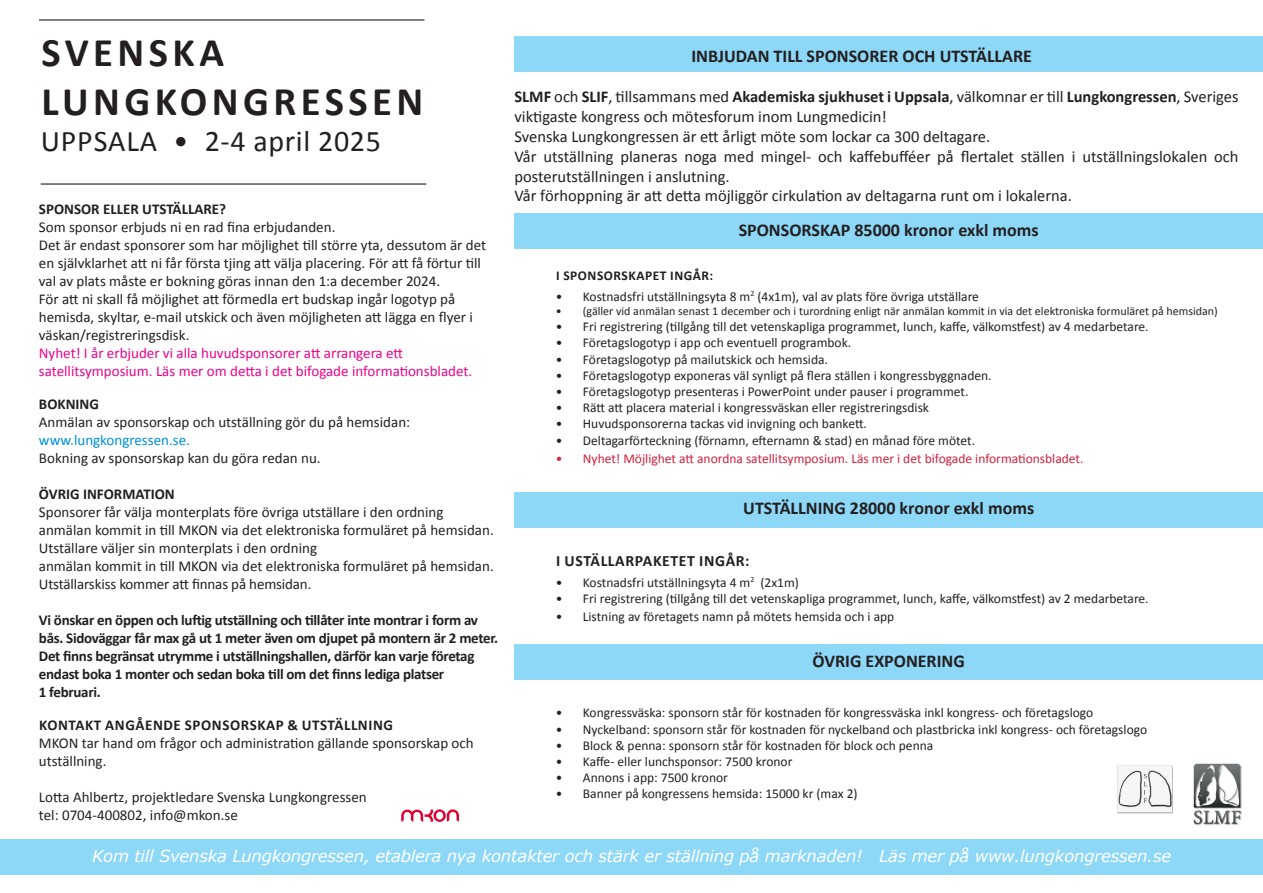
<style>
.page{position:relative;width:1263px;height:893px;background:#fff}
.page>*{position:absolute;margin:0;border:0;box-sizing:border-box;transform-origin:0 0}
.t1{font:700 40.8px "Calibri";letter-spacing:.11em;color:#231f20}
.t2{font:30px "Calibri";letter-spacing:.02em;color:#231f20}
.t3{font:700 18px "Calibri";color:#231f20}
.t4{font:16.5px/19.8px "Calibri";color:#231f20}
.t5{font:italic 16.5px "Verdana";letter-spacing:-.015em;color:#fff}
.t6{font:700 15.75px "Calibri";letter-spacing:.04em;color:#231f20}
.t7{font:15px/18px "Calibri";color:#231f20}
.t8{font:700 15px/18px "Calibri";letter-spacing:-.02em;color:#231f20}
.t9{font:15px/18px "Calibri";color:#ed028c}
.t10{font:700 15px "Calibri";color:#231f20}
.t11{font:700 15px "Calibri";letter-spacing:.04em;color:#231f20}
.t12{font:15px "Calibri";color:#0091d6}
.t13{font:13.5px "Calibri";color:#231f20}
.t14{font:13.5px "Calibri";color:#d1213c}
.t15{font:700 13.5px "Calibri";letter-spacing:.04em;color:#231f20}
.t16{font:12px "Calibri";color:#231f20}
.s1{font-weight:700}
</style>
<div class="page">
<div style="left:514px;top:213px;width:749px;height:36px;background:#8dd7f7"></div>
<div style="left:514px;top:492px;width:749px;height:35px;background:#8dd7f7"></div>
<div style="left:514px;top:36px;width:749px;height:36px;background:#8dd7f7"></div>
<div style="left:514px;top:644px;width:749px;height:36px;background:#8dd7f7"></div>
<div style="left:0;top:839px;width:1263px;height:35px;background:#8dd7f7"></div>
<img style="left:1193px;top:763px;width:49px;height:62px">
<img style="left:1117px;top:765px;width:56px;height:49px">
<svg style="left:401px;top:809px;width:58px;height:13px"></svg>
<hr style="left:41px;top:183px;width:385px;height:2px;background:#231f20">
<hr style="left:39px;top:19px;width:385px;height:2px;background:#231f20">
<p class="t1" style="left:42px;top:24px;width:184px">SVENSKA</p>
<p class="t1" style="left:42px;top:73px;width:383px">LUNGKONGRESSEN</p>
<p class="t2" style="left:41px;top:121px;width:342px">UPPSALA • 2-4 april 2025</p>
<p class="t10" style="left:39px;top:198px;width:189px">SPONSOR ELLER UTSTÄLLARE?</p>
<p class="t7" style="left:39px;top:217px;width:298px">Som sponsor erbjuds ni en rad fina erbjudanden.</p>
<p class="t7" style="left:39px;top:235px;width:449px">Det är endast sponsorer som har möjlighet till större yta, dessutom är det en självklarhet att ni får första tjing att välja placering. För att få förtur till val av plats måste er bokning göras innan den 1:a december 2024.</p>
<p class="t7" style="left:39px;top:289px;width:436px">För att ni skall få möjlighet att förmedla ert budskap ingår logotyp på hemisda, skyltar, e-mail utskick och även möjligheten att lägga en flyer i väskan/registreringsdisk.</p>
<p class="t9" style="left:39px;top:343px;width:435px">Nyhet! I år erbjuder vi alla huvudsponsorer att arrangera ett satellitsymposium. Läs mer om detta i det bifogade informationsbladet.</p>
<p class="t10" style="left:39px;top:393px;width:62px">BOKNING</p>
<p class="t7" style="left:39px;top:412px;width:373px">Anmälan av sponsorskap och utställning gör du på hemsidan:</p>
<p class="t12" style="left:39px;top:429px;width:153px">www.lungkongressen.se.</p>
<p class="t7" style="left:39px;top:448px;width:283px">Bokning av sponsorskap kan du göra redan nu.</p>
<p class="t10" style="left:39px;top:483px;width:137px">ÖVRIG INFORMATION</p>
<p class="t7" style="left:39px;top:502px;width:456px">Sponsorer får välja monterplats före övriga utställare i den ordning anmälan kommit in till MKON via det elektroniska formuläret på hemsidan.<br>Utställare väljer sin monterplats i den ordning<br>anmälan kommit in till MKON via det elektroniska formuläret på hemsidan.</p>
<p class="t7" style="left:39px;top:574px;width:274px">Utställarskiss kommer att finnas på hemsidan.</p>
<p class="t8" style="left:39px;top:610px;width:461px">Vi önskar en öppen och luftig utställning och tillåter inte montrar i form av bås. Sidoväggar får max gå ut 1 meter även om djupet på montern är 2 meter.</p>
<p class="t8" style="left:39px;top:646px;width:437px">Det finns begränsat utrymme i utställningshallen, därför kan varje företag endast boka 1 monter och sedan boka till om det finns lediga platser<br>1 februari.</p>
<p class="t11" style="left:39px;top:714px;width:355px">KONTAKT ANGÅENDE SPONSORSKAP &amp; UTSTÄLLNING</p>
<p class="t7" style="left:39px;top:733px;width:436px">MKON tar hand om frågor och administration gällande sponsorskap och utställning.</p>
<p class="t7" style="left:39px;top:787px;width:329px">Lotta Ahlbertz, projektledare Svenska Lungkongressen</p>
<p class="t7" style="left:39px;top:805px;width:200px">tel: 0704-400802, info@mkon.se</p>
<p class="t3" style="left:691px;top:43px;width:342px">INBJUDAN TILL SPONSORER OCH UTSTÄLLARE</p>
<p class="t4" style="left:514px;top:87px;width:725px"><span class="s1">SLMF</span> och <span class="s1">SLIF</span>, tillsammans med <span class="s1">Akademiska sjukhuset i Uppsala</span>, välkomnar er till <span class="s1">Lungkongressen</span>, Sveriges viktigaste kongress och mötesforum inom Lungmedicin!</p>
<p class="t4" style="left:514px;top:126px;width:477px">Svenska Lungkongressen är ett årligt möte som lockar ca 300 deltagare.</p>
<p class="t4" style="left:514px;top:146px;width:725px">Vår utställning planeras noga med mingel- och kaffebufféer på flertalet ställen i utställningslokalen och posterutställningen i anslutning.</p>
<p class="t4" style="left:514px;top:186px;width:559px">Vår förhoppning är att detta möjliggör cirkulation av deltagarna runt om i lokalerna.</p>
<p class="t3" style="left:739px;top:217px;width:301px">SPONSORSKAP 85000 kronor exkl moms</p>
<p class="t15" style="left:556px;top:266px;width:159px">I SPONSORSKAPET INGÅR:</p>
<p class="t13" style="left:556px;top:287px;width:425px">• Kostnadsfri utställningsyta 8 m<sup>2</sup> (4x1m), val av plats före övriga utställare</p>
<p class="t16" style="left:556px;top:303px;width:663px">• (gäller vid anmälan senast 1 december och i turordning enligt när anmälan kommit in via det elektroniska formuläret på hemsidan)</p>
<p class="t13" style="left:556px;top:317px;width:594px">• Fri registrering (tillgång till det vetenskapliga programmet, lunch, kaffe, välkomstfest) av 4 medarbetare.</p>
<p class="t13" style="left:556px;top:334px;width:297px">• Företagslogotyp i app och eventuell programbok.</p>
<p class="t13" style="left:556px;top:350px;width:274px">• Företagslogotyp på mailutskick och hemsida.</p>
<p class="t13" style="left:556px;top:366px;width:437px">• Företagslogotyp exponeras väl synligt på flera ställen i kongressbyggnaden.</p>
<p class="t13" style="left:556px;top:382px;width:414px">• Företagslogotyp presenteras i PowerPoint under pauser i programmet.</p>
<p class="t13" style="left:556px;top:398px;width:375px">• Rätt att placera material i kongressväskan eller registreringsdisk</p>
<p class="t13" style="left:556px;top:415px;width:313px">• Huvudsponsorerna tackas vid invigning och bankett.</p>
<p class="t13" style="left:556px;top:431px;width:421px">• Deltagarförteckning (förnamn, efternamn &amp; stad) en månad före mötet.</p>
<p class="t14" style="left:556px;top:449px;width:529px">• Nyhet! Möjlighet att anordna satellitsymposium. Läs mer i det bifogade informationsbladet.</p>
<p class="t3" style="left:743px;top:495px;width:292px">UTSTÄLLNING 28000 kronor exkl moms</p>
<p class="t6" style="left:556px;top:550px;width:195px">I USTÄLLARPAKETET INGÅR:</p>
<p class="t13" style="left:556px;top:573px;width:245px">• Kostnadsfri utställningsyta 4 m<sup>2</sup> (2x1m)</p>
<p class="t13" style="left:556px;top:589px;width:594px">• Fri registrering (tillgång till det vetenskapliga programmet, lunch, kaffe, välkomstfest) av 2 medarbetare.</p>
<p class="t13" style="left:556px;top:607px;width:340px">• Listning av företagets namn på mötets hemsida och i app</p>
<p class="t3" style="left:812px;top:648px;width:154px">ÖVRIG EXPONERING</p>
<p class="t13" style="left:556px;top:703px;width:539px">• Kongressväska: sponsorn står för kostnaden för kongressväska inkl kongress- och företagslogo</p>
<p class="t13" style="left:556px;top:720px;width:593px">• Nyckelband: sponsorn står för kostnaden för nyckelband och plastbricka inkl kongress- och företagslogo</p>
<p class="t13" style="left:556px;top:736px;width:379px">• Block &amp; penna: sponsorn står för kostnaden för block och penna</p>
<p class="t13" style="left:556px;top:752px;width:238px">• Kaffe- eller lunchsponsor: 7500 kronor</p>
<p class="t13" style="left:556px;top:768px;width:174px">• Annons i app: 7500 kronor</p>
<p class="t13" style="left:556px;top:784px;width:303px">• Banner på kongressens hemsida: 15000 kr (max 2)</p>
<p class="t5" style="left:92px;top:845px;width:1080px">Kom till Svenska Lungkongressen, etablera nya kontakter och stärk er ställning på marknaden! Läs mer på www.lungkongressen.se</p>
</div>
